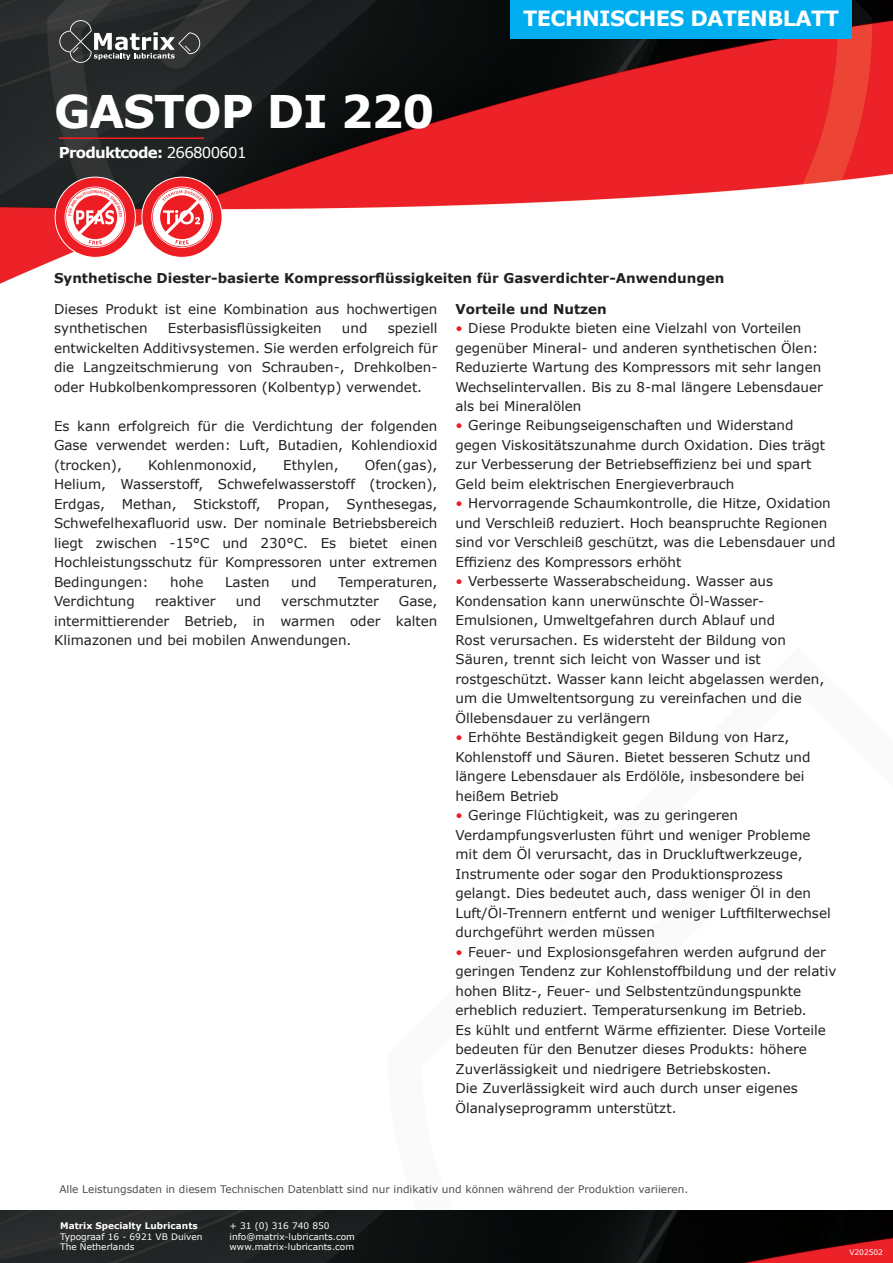
<style>
.page{position:relative;width:893px;height:1263px;background:#fff}
.page>*{position:absolute;margin:0;border:0;box-sizing:border-box;transform-origin:0 0}
.t1{font:700 45px "Verdana";letter-spacing:-.025em;color:#fff}
.t2{font:700 21px "Verdana";letter-spacing:-.03em;color:#fff}
.t3{font:700 15px "Verdana";letter-spacing:-.05em;color:#fff}
.t4{font:13.5px/19.5px "Verdana";color:#231f20}
.t5{font:700 13.5px "Verdana";color:#231f20}
.t6{font:10.5px "Verdana";color:#231f20}
.t7{font:9px/10.5px "Verdana";color:#fff}
.t8{font:700 9px "Verdana";color:#fff}
.t9{font:7.5px "Verdana";color:#fff}
.s1{font-weight:400}
.s2{color:#ee1d23}
</style>
<div class="page">
<img style="left:0;top:0;width:893px;height:284px">
<div style="left:510px;top:0;width:342px;height:38px;background:#00aeef"></div>
<svg style="left:59px;top:20px;width:141px;height:43px;background:#4f5152"></svg>
<img style="left:0;top:1211px;width:893px;height:52px">
<hr style="left:59px;top:137px;width:145px;height:2px;background:#ee1d23">
<svg style="left:55px;top:177px;width:168px;height:81px"></svg>
<h1 class="t1" style="left:54px;top:83px;width:382px">GASTOP DI 220</h1>
<p class="t3" style="left:59px;top:143px;width:189px">Produktcode: <span class="s1">266800601</span></p>
<h2 class="t2" style="left:523px;top:5px;width:318px">TECHNISCHES DATENBLATT</h2>
<p class="t5" style="left:54px;top:270px;width:672px">Synthetische Diester-basierte Kompressorflüssigkeiten für Gasverdichter-Anwendungen</p>
<p class="t4" style="left:54px;top:299px;width:385px">Dieses Produkt ist eine Kombination aus hochwertigen synthetischen</p>
<p class="t4" style="left:168px;top:319px;width:155px">Esterbasisflüssigkeiten</p>
<p class="t4" style="left:342px;top:319px;width:27px">und</p>
<p class="t4" style="left:54px;top:319px;width:385px;text-align:justify;text-indent:334px">speziell entwickelten Additivsystemen. Sie werden erfolgreich für die Langzeitschmierung von Schrauben-, Drehkolben&shy;oder Hubkolbenkompressoren (Kolbentyp) verwendet.</p>
<p class="t4" style="left:54px;top:416px;width:385px;text-align:justify">Es kann erfolgreich für die Verdichtung der folgenden Gase verwendet werden: Luft, Butadien, Kohlendioxid (trocken),</p>
<p class="t4" style="left:54px;top:455px;width:385px;text-align:justify;text-indent:311px">Ofen(gas), Helium, Wasserstoff, Schwefelwasserstoff (trocken), Erdgas, Methan, Stickstoff, Propan, Synthesegas, Schwefelhexafluorid usw. Der nominale Betriebsbereich liegt zwischen -15°C und 230°C. Es bietet einen Hochleistungsschutz für Kompressoren unter extremen Bedingungen:</p>
<p class="t4" style="left:148px;top:455px;width:110px">Kohlenmonoxid,</p>
<p class="t4" style="left:283px;top:455px;width:57px">Ethylen,</p>
<p class="t4" style="left:170px;top:572px;width:35px">hohe</p>
<p class="t4" style="left:225px;top:572px;width:46px">Lasten</p>
<p class="t4" style="left:291px;top:572px;width:27px">und</p>
<p class="t4" style="left:338px;top:572px;width:101px">Temperaturen,</p>
<p class="t4" style="left:54px;top:592px;width:82px">Verdichtung</p>
<p class="t4" style="left:155px;top:592px;width:62px">reaktiver</p>
<p class="t4" style="left:236px;top:592px;width:27px">und</p>
<p class="t4" style="left:281px;top:592px;width:99px">verschmutzter</p>
<p class="t4" style="left:54px;top:592px;width:385px;text-align:justify;text-indent:345px">Gase, intermittierender Betrieb, in warmen oder kalten Klimazonen und bei mobilen Anwendungen.</p>
<p class="t5" style="left:455px;top:300px;width:153px">Vorteile und Nutzen</p>
<p class="t4" style="left:455px;top:319px;width:369px"><span class="s2">•</span> Diese Produkte bieten eine Vielzahl von Vorteilen gegenüber Mineral- und anderen synthetischen Ölen:<br>Reduzierte Wartung des Kompressors mit sehr langen Wechselintervallen. Bis zu 8-mal längere Lebensdauer als bei Mineralölen</p>
<p class="t4" style="left:455px;top:416px;width:371px"><span class="s2">•</span> Geringe Reibungseigenschaften und Widerstand gegen Viskositätszunahme durch Oxidation. Dies trägt zur Verbesserung der Betriebseffizienz bei und spart Geld beim elektrischen Energieverbrauch</p>
<p class="t4" style="left:455px;top:494px;width:382px"><span class="s2">•</span> Hervorragende Schaumkontrolle, die Hitze, Oxidation und Verschleiß reduziert. Hoch beanspruchte Regionen sind vor Verschleiß geschützt, was die Lebensdauer und Effizienz des Kompressors erhöht</p>
<p class="t4" style="left:455px;top:572px;width:370px"><span class="s2">•</span> Verbesserte Wasserabscheidung. Wasser aus Kondensation kann unerwünschte Öl-Wasser-Emulsionen, Umweltgefahren durch Ablauf und<br>Rost verursachen. Es widersteht der Bildung von Säuren, trennt sich leicht von Wasser und ist rostgeschützt. Wasser kann leicht abgelassen werden, um die Umweltentsorgung zu vereinfachen und die Öllebensdauer zu verlängern</p>
<p class="t4" style="left:455px;top:728px;width:357px"><span class="s2">•</span> Erhöhte Beständigkeit gegen Bildung von Harz, Kohlenstoff und Säuren. Bietet besseren Schutz und längere Lebensdauer als Erdölöle, insbesondere bei heißem Betrieb</p>
<p class="t4" style="left:455px;top:806px;width:377px"><span class="s2">•</span> Geringe Flüchtigkeit, was zu geringeren Verdampfungsverlusten führt und weniger Probleme mit dem Öl verursacht, das in Druckluftwerkzeuge, Instrumente oder sogar den Produktionsprozess gelangt. Dies bedeutet auch, dass weniger Öl in den Luft/Öl-Trennern entfernt und weniger Luftfilterwechsel durchgeführt werden müssen</p>
<p class="t4" style="left:455px;top:942px;width:382px"><span class="s2">•</span> Feuer- und Explosionsgefahren werden aufgrund der geringen Tendenz zur Kohlenstoffbildung und der relativ hohen Blitz-, Feuer- und Selbstentzündungspunkte erheblich reduziert. Temperatursenkung im Betrieb.<br>Es kühlt und entfernt Wärme effizienter. Diese Vorteile bedeuten für den Benutzer dieses Produkts: höhere Zuverlässigkeit und niedrigere Betriebskosten.<br>Die Zuverlässigkeit wird auch durch unser eigenes Ölanalyseprogramm unterstützt.</p>
<p class="t6" style="left:59px;top:1183px;width:630px">Alle Leistungsdaten in diesem Technischen Datenblatt sind nur indikativ und können während der Produktion variieren.</p>
<p class="t8" style="left:60px;top:1220px;width:139px">Matrix Specialty Lubricants</p>
<p class="t7" style="left:60px;top:1231px;width:144px">Typograaf 16 - 6921 VB Duiven<br>The Netherlands</p>
<p class="t7" style="left:230px;top:1221px;width:127px">+ 31 (0) 316 740 850 info@matrix-lubricants.com www.matrix-lubricants.com</p>
<p class="t9" style="left:849px;top:1247px;width:35px">V202502</p>
</div>
